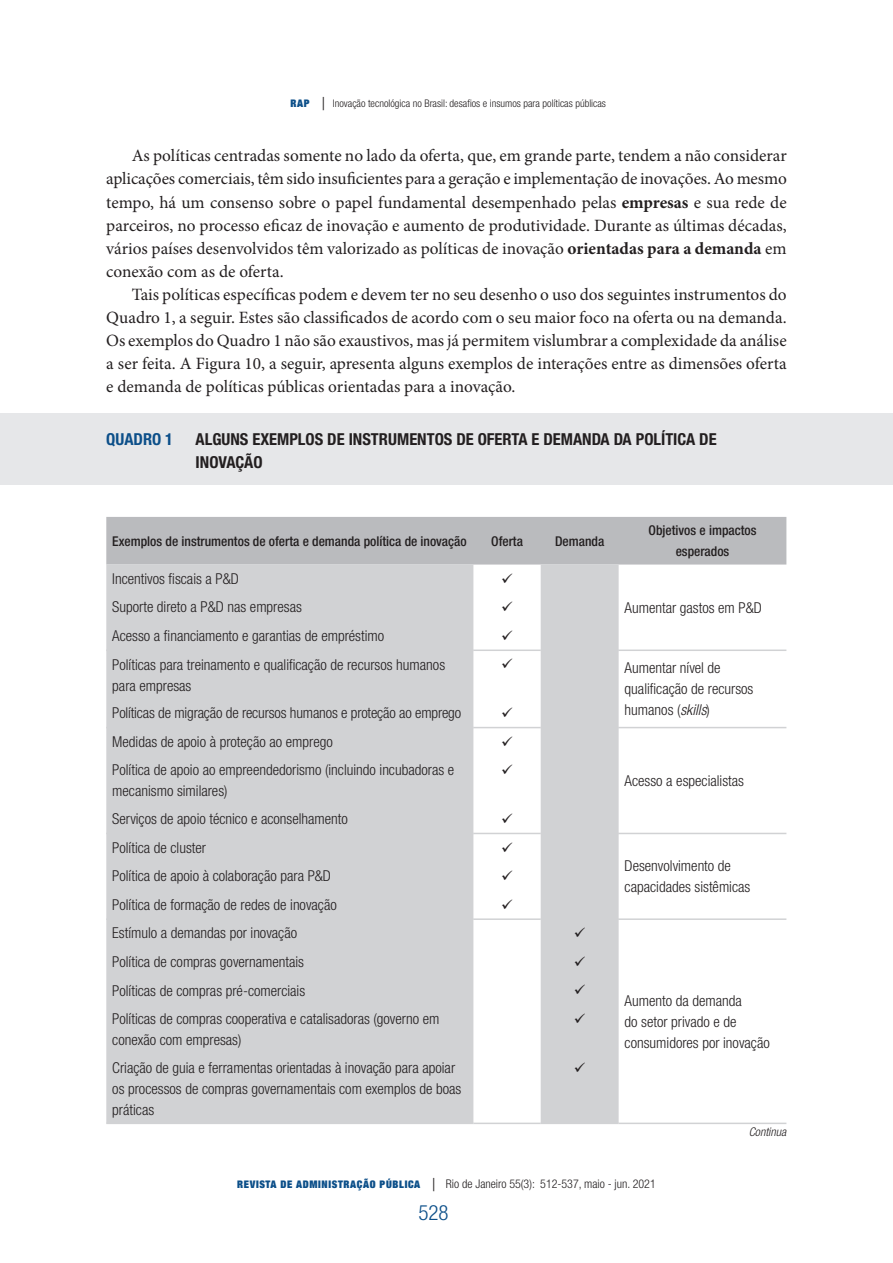
<style>
.page{position:relative;width:893px;height:1263px;background:#fff}
.page>*{position:absolute;margin:0;border:0;box-sizing:border-box;transform-origin:0 0}
.t1{font:300 condensed 21px "Helvetica Neue LT Std";color:#0c4f89}
.t2{font:17.25px/23.1px "Minion Pro";color:#231f20;text-align:justify}
.t3{font:700 condensed 16.5px/23.1px "Helvetica Neue LT Std";color:#231f20}
.t4{font:700 condensed 16.5px "Helvetica Neue LT Std";color:#0c4f89}
.t5{font:300 condensed 15px/21px "Helvetica Neue LT Std";color:#231f20}
.t6{font:500 condensed 13.5px/21px "Helvetica Neue LT Std";color:#231f20;text-align:center}
.t7{font:300 condensed 12px "Helvetica Neue LT Std";color:#231f20}
.t8{font:italic 300 condensed 12px "Helvetica Neue LT Std";color:#231f20}
.t9{font:300 condensed 10.5px "Helvetica Neue LT Std";color:#231f20}
.s1{font-family:"Helvetica Neue";font-weight:900;font-stretch:expanded;color:#0c4f89}
.s2{font-size:18px}
.s3{font-weight:700}
.s4{font-style:italic}
.s5{font-family:"Helvetica Neue";font-weight:900;font-stretch:expanded;font-size:10.5px;color:#0c4f89}
</style>
<div class="page">
<div style="left:0;top:413px;width:892px;height:72px;background:#e6e7e9"></div>
<div style="left:106px;top:517px;width:680px;height:47px;background:#babbbe"></div>
<svg style="left:106px;top:564px;width:513px;height:558px;background:#d6d7d9"></svg>
<hr style="left:106px;top:1122px;width:367px;height:2px;background:#d1d2d4">
<hr style="left:473px;top:1122px;width:68px;height:2px;background:#d1d2d4">
<hr style="left:541px;top:1122px;width:78px;height:2px;background:#d1d2d4">
<hr style="left:619px;top:1122px;width:167px;height:2px;background:#d1d2d4">
<hr style="left:106px;top:918px;width:367px;height:2px;background:#d1d2d4">
<hr style="left:473px;top:918px;width:68px;height:2px;background:#d1d2d4">
<hr style="left:541px;top:918px;width:78px;height:2px;background:#d1d2d4">
<hr style="left:619px;top:918px;width:167px;height:2px;background:#d1d2d4">
<hr style="left:619px;top:833px;width:167px;height:1px;background:#d1d2d4">
<hr style="left:106px;top:833px;width:367px;height:1px;background:#d1d2d4">
<hr style="left:473px;top:833px;width:68px;height:1px;background:#d1d2d4">
<hr style="left:541px;top:833px;width:78px;height:1px;background:#d1d2d4">
<hr style="left:619px;top:727px;width:167px;height:1px;background:#d1d2d4">
<hr style="left:106px;top:727px;width:367px;height:1px;background:#d1d2d4">
<hr style="left:473px;top:727px;width:68px;height:1px;background:#d1d2d4">
<hr style="left:541px;top:727px;width:78px;height:1px;background:#d1d2d4">
<hr style="left:619px;top:649px;width:167px;height:2px;background:#d1d2d4">
<hr style="left:106px;top:649px;width:367px;height:2px;background:#d1d2d4">
<hr style="left:473px;top:649px;width:68px;height:2px;background:#d1d2d4">
<hr style="left:541px;top:649px;width:78px;height:2px;background:#d1d2d4">
<svg style="left:502px;top:573px;width:10px;height:10px"></svg>
<svg style="left:502px;top:601px;width:10px;height:10px"></svg>
<svg style="left:502px;top:630px;width:10px;height:10px"></svg>
<svg style="left:502px;top:659px;width:10px;height:9px"></svg>
<svg style="left:502px;top:707px;width:10px;height:10px"></svg>
<svg style="left:502px;top:736px;width:10px;height:10px"></svg>
<svg style="left:502px;top:764px;width:10px;height:10px"></svg>
<svg style="left:502px;top:813px;width:10px;height:10px"></svg>
<svg style="left:502px;top:842px;width:10px;height:10px"></svg>
<svg style="left:502px;top:870px;width:10px;height:10px"></svg>
<svg style="left:502px;top:899px;width:10px;height:10px"></svg>
<svg style="left:575px;top:927px;width:10px;height:10px"></svg>
<svg style="left:575px;top:956px;width:10px;height:10px"></svg>
<svg style="left:575px;top:985px;width:10px;height:9px"></svg>
<svg style="left:575px;top:1013px;width:10px;height:10px"></svg>
<svg style="left:575px;top:1062px;width:10px;height:10px"></svg>
<p class="t9" style="left:290px;top:98px;width:317px"><span class="s1">RAP</span> <span class="s2">|</span> Inovação tecnológica no Brasil: desafios e insumos para políticas públicas</p>
<p class="t2" style="left:106px;top:144px;width:682px;text-indent:26px">As políticas centradas somente no lado da oferta, que, em grande parte, tendem a não considerar aplicações comerciais, têm sido insuficientes para a geração e implementação de inovações. Ao mesmo tempo, há um consenso sobre o papel fundamental desempenhado pelas <span class="s3">empresas</span> e sua rede de parceiros, no processo eficaz de inovação e aumento de produtividade. Durante as últimas décadas, vários países desenvolvidos têm valorizado as políticas de inovação <span class="s3">orientadas para a demanda</span> em conexão com as de oferta.</p>
<p class="t2" style="left:106px;top:283px;width:682px;text-indent:26px">Tais políticas específicas podem e devem ter no seu desenho o uso dos seguintes instrumentos do Quadro 1, a seguir. Estes são classificados de acordo com o seu maior foco na oferta ou na demanda.<br>Os exemplos do Quadro 1 não são exaustivos, mas já permitem vislumbrar a complexidade da análise a ser feita. A Figura 10, a seguir, apresenta alguns exemplos de interações entre as dimensões oferta e demanda de políticas públicas orientadas para a inovação.</p>
<p class="t4" style="left:106px;top:429px;width:68px">QUADRO 1</p>
<p class="t3" style="left:196px;top:428px;width:523px">ALGUNS EXEMPLOS DE INSTRUMENTOS DE OFERTA E DEMANDA DA POLÍTICA DE<br>INOVAÇÃO</p>
<p class="t6" style="left:112px;top:530px;width:356px">Exemplos de instrumentos de oferta e demanda política de inovação</p>
<p class="t6" style="left:491px;top:530px;width:33px">Oferta</p>
<p class="t6" style="left:555px;top:530px;width:51px">Demanda</p>
<p class="t6" style="left:648px;top:520px;width:109px">Objetivos e impactos esperados</p>
<p class="t5" style="left:112px;top:568px;width:128px">Incentivos fiscais a P&amp;D</p>
<p class="t5" style="left:112px;top:596px;width:191px">Suporte direto a P&amp;D nas empresas</p>
<p class="t5" style="left:625px;top:597px;width:139px">Aumentar gastos em P&amp;D</p>
<p class="t5" style="left:112px;top:625px;width:273px">Acesso a financiamento e garantias de empréstimo</p>
<p class="t5" style="left:112px;top:654px;width:334px">Políticas para treinamento e qualificação de recursos humanos para empresas</p>
<p class="t5" style="left:625px;top:657px;width:130px">Aumentar nível de qualificação de recursos</p>
<p class="t5" style="left:112px;top:702px;width:350px">Políticas de migração de recursos humanos e proteção ao emprego</p>
<p class="t5" style="left:625px;top:699px;width:87px">humanos (<span class="s4">skills</span>)</p>
<p class="t5" style="left:112px;top:731px;width:222px">Medidas de apoio à proteção ao emprego</p>
<p class="t5" style="left:625px;top:770px;width:121px">Acesso a especialistas</p>
<p class="t5" style="left:112px;top:759px;width:343px">Política de apoio ao empreendedorismo (incluindo incubadoras e mecanismo similares)</p>
<p class="t5" style="left:112px;top:808px;width:237px">Serviços de apoio técnico e aconselhamento</p>
<p class="t5" style="left:112px;top:837px;width:95px">Política de cluster</p>
<p class="t5" style="left:112px;top:865px;width:220px">Política de apoio à colaboração para P&amp;D</p>
<p class="t5" style="left:112px;top:894px;width:226px">Política de formação de redes de inovação</p>
<p class="t5" style="left:112px;top:922px;width:186px">Estímulo a demandas por inovação</p>
<p class="t5" style="left:112px;top:951px;width:193px">Política de compras governamentais</p>
<p class="t5" style="left:112px;top:980px;width:194px">Políticas de compras pré-comerciais</p>
<p class="t5" style="left:112px;top:1008px;width:329px">Políticas de compras cooperativa e catalisadoras (governo em conexão com empresas)</p>
<p class="t5" style="left:112px;top:1057px;width:351px">Criação de guia e ferramentas orientadas à inovação para apoiar os processos de compras governamentais com exemplos de boas práticas</p>
<p class="t5" style="left:625px;top:855px;width:127px">Desenvolvimento de capacidades sistêmicas</p>
<p class="t5" style="left:625px;top:990px;width:147px">Aumento da demanda<br>do setor privado e de consumidores por inovação</p>
<p class="t8" style="left:749px;top:1125px;width:39px">Continua</p>
<p class="t7" style="left:237px;top:1176px;width:420px"><span class="s5">REVISTA DE ADMINISTRAÇÃO PÚBLICA</span> <span class="s2">|</span> Rio de Janeiro 55(3): 512-537, maio - jun. 2021</p>
<h1 class="t1" style="left:418px;top:1200px;width:32px">528</h1>
</div>
